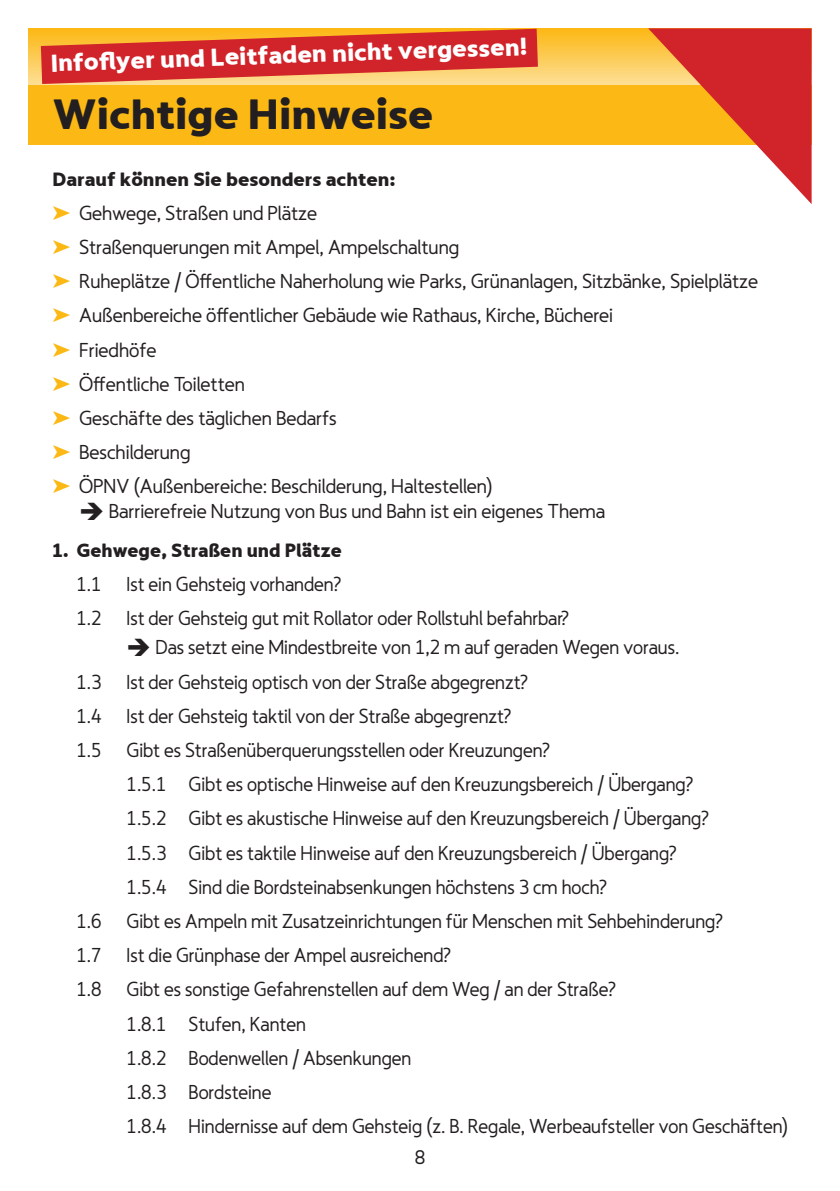
<style>
.page{position:relative;width:840px;height:1191px;background:#fff}
.page>*{position:absolute;margin:0;border:0;box-sizing:border-box;transform-origin:0 0}
.t1{font:800 44px "LT Asus";color:#231f20}
.t2{font:800 25.6px "LT Asus";color:#fff}
.t3{font:20px/34.2px "LT Asus";color:#231f20}
.t4{font:800 20px "LT Asus";color:#231f20}
.t5{font:20px "Avancement 2020";color:#231f20}
</style>
<div class="page">
<svg style="left:28px;top:28px;width:619px;height:57px;background:#fcca53"></svg>
<div style="left:28px;top:85px;width:783px;height:60px;background:#fcb814"></div>
<svg style="left:647px;top:28px;width:164px;height:176px"></svg>
<svg style="left:41px;top:29px;width:496px;height:55px;background:#de5737"></svg>
<p class="t2" style="left:50px;top:47px;width:478px;rotate:-2deg">Infofl yer und Leitfaden nicht vergessen!</p>
<h1 class="t1" style="left:52px;top:88px;width:382px">Wichtige Hinweise</h1>
<p class="t4" style="left:52px;top:167px;width:344px">Darauf können Sie besonders achten:</p>
<p class="t3" style="left:79px;top:196px;width:680px">Gehwege, Straßen und Plätze<br>Straßenquerungen mit Ampel, Ampelschaltung<br>Ruheplätze / Öffentliche Naherholung wie Parks, Grünanlagen, Sitzbänke, Spielplätze Außenbereiche öffentlicher Gebäude wie Rathaus, Kirche, Bücherei<br>Friedhöfe<br>Öffentliche Toiletten<br>Geschäfte des täglichen Bedarfs<br>Beschilderung<br>ÖPNV (Außenbereiche: Beschilderung, Haltestellen)</p>
<p class="t3" style="left:79px;top:493px;width:527px">➔ Barrierefreie Nutzung von Bus und Bahn ist ein eigenes Thema</p>
<p class="t4" style="left:52px;top:538px;width:291px">1. Gehwege, Straßen und Plätze</p>
<p class="t3" style="left:76px;top:567px;width:493px">1.1 Ist ein Gehsteig vorhanden?<br>1.2 Ist der Gehsteig gut mit Rollator oder Rollstuhl befahrbar?</p>
<p class="t3" style="left:76px;top:630px;width:604px;text-indent:50px">➔ Das setzt eine Mindestbreite von 1,2 m auf geraden Wegen voraus.<br>1.3 Ist der Gehsteig optisch von der Straße abgegrenzt?<br>1.4 Ist der Gehsteig taktil von der Straße abgegrenzt?<br>1.5 Gibt es Straßenüberquerungsstellen oder Kreuzungen?</p>
<p class="t3" style="left:126px;top:767px;width:568px">1.5.1 Gibt es optische Hinweise auf den Kreuzungsbereich / Übergang?</p>
<p class="t3" style="left:126px;top:801px;width:583px">1.5.2 Gibt es akustische Hinweise auf den Kreuzungsbereich / Übergang?</p>
<p class="t3" style="left:126px;top:835px;width:551px">1.5.3 Gibt es taktile Hinweise auf den Kreuzungsbereich / Übergang?</p>
<p class="t3" style="left:126px;top:869px;width:482px">1.5.4 Sind die Bordsteinabsenkungen höchstens 3 cm hoch?</p>
<p class="t3" style="left:76px;top:904px;width:647px">1.6 Gibt es Ampeln mit Zusatzeinrichtungen für Menschen mit Sehbehinderung?</p>
<p class="t3" style="left:76px;top:938px;width:376px">1.7 Ist die Grünphase der Ampel ausreichend?</p>
<p class="t3" style="left:76px;top:972px;width:541px">1.8 Gibt es sonstige Gefahrenstellen auf dem Weg / an der Straße?</p>
<p class="t3" style="left:126px;top:1006px;width:181px">1.8.1 Stufen, Kanten</p>
<p class="t3" style="left:126px;top:1040px;width:286px">1.8.2 Bodenwellen / Absenkungen</p>
<p class="t3" style="left:126px;top:1075px;width:146px">1.8.3 Bordsteine</p>
<p class="t3" style="left:126px;top:1109px;width:662px">1.8.4 Hindernisse auf dem Gehsteig (z. B. Regale, Werbeaufsteller von Geschäften)</p>
<p class="t5" style="left:414px;top:1142px;width:12px">8</p>
</div>
